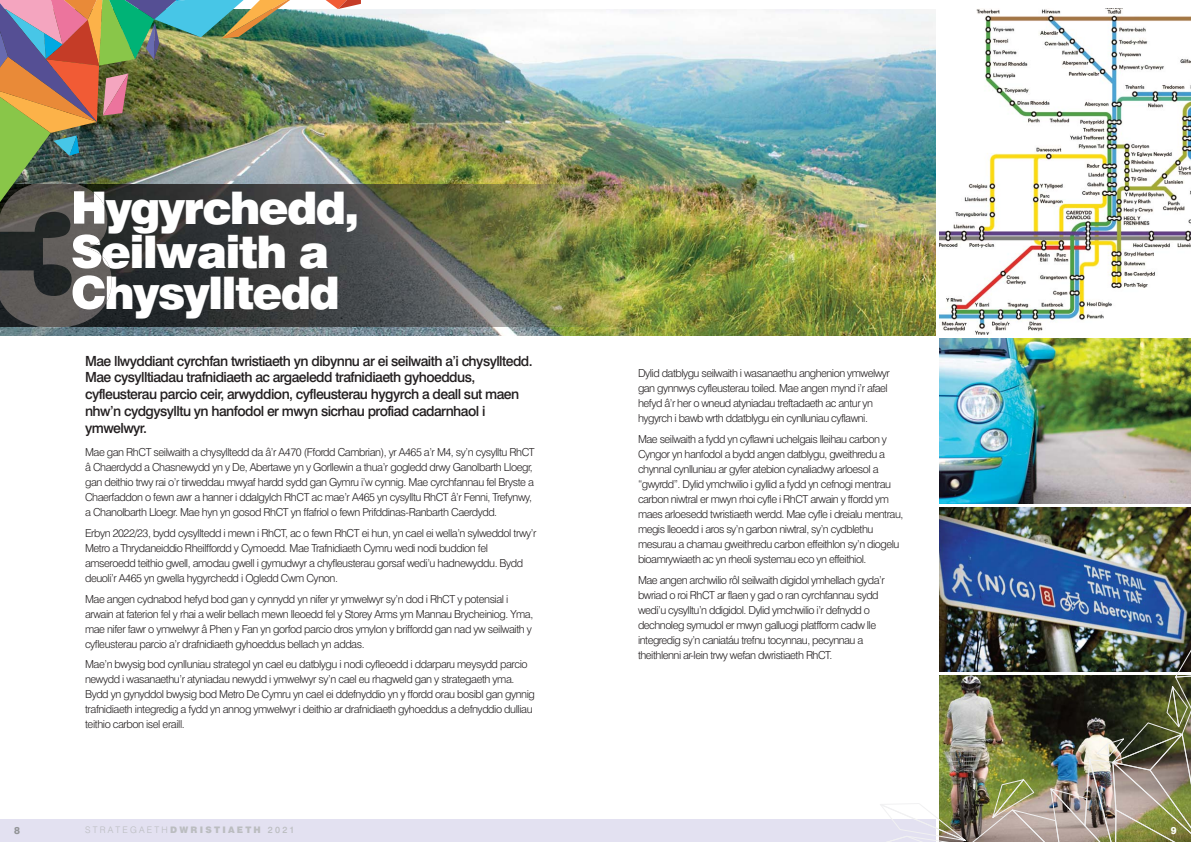
<style>
.page{position:relative;width:1191px;height:842px;background:#fff}
.page>*{position:absolute;margin:0;border:0;box-sizing:border-box;transform-origin:0 0}
.t1{font:900 45px/42.5px "Swiss 721 BT";letter-spacing:-.04em;color:#fff}
.t2{font:500 14px/16.8px "Swiss 721 BT";letter-spacing:-.04em;color:#231f20}
.t3{font:300 11px/15px "Swiss 721 BT";letter-spacing:-.04em;color:#231f20}
.t4{font:800 10px "Swiss 721 BT";color:#939598}
.t5{font:800 10px "Swiss 721 BT";color:#fff}
.t6{font:300 9px "Swiss 721 BT";letter-spacing:.25em;color:#bbbdc0}
.s1{font-weight:900}
.s2{font-weight:500}
</style>
<div class="page">
<img style="left:0;top:9px;width:935px;height:326px">
<div style="left:0;top:819px;width:1191px;height:23px;background:#e3e1f1"></div>
<img style="left:112px;top:184px;width:526px;height:142px">
<img style="left:36px;top:326px;width:37px;height:2px">
<img style="left:0;top:221px;width:112px;height:105px">
<svg style="left:74px;top:221px;width:30px;height:3px"></svg>
<svg style="left:72px;top:234px;width:38px;height:34px"></svg>
<svg style="left:73px;top:275px;width:39px;height:35px"></svg>
<svg style="left:939px;top:9px;width:252px;height:326px"></svg>
<img style="left:939px;top:338px;width:252px;height:166px">
<img style="left:939px;top:507px;width:252px;height:119px">
<img style="left:0;top:0;width:361px;height:221px">
<img style="left:880px;top:626px;width:311px;height:216px">
<p class="t4" style="left:14px;top:826px;width:7px">8</p>
<h1 class="t1" style="left:71px;top:191px;width:290px">Hygyrchedd,<br>Seilwaith a<br>Chysylltedd</h1>
<p class="t2" style="left:85px;top:354px;width:449px">Mae llwyddiant cyrchfan twristiaeth yn dibynnu ar ei seilwaith a’i chysylltedd.<br>Mae cysylltiadau trafnidiaeth ac argaeledd trafnidiaeth gyhoeddus, cyfleusterau parcio ceir, arwyddion, cyfleusterau hygyrch a deall sut maen nhw’n cydgysylltu yn hanfodol er mwyn sicrhau profiad cadarnhaol i ymwelwyr.</p>
<p class="t3" style="left:85px;top:446px;width:451px">Mae gan RhCT seilwaith a chysylltedd da â’r A470 (Ffordd Cambrian), yr A465 a’r M4, sy’n cysylltu RhCT â Chaerdydd a Chasnewydd yn y De, Abertawe yn y Gorllewin a thua’r gogledd drwy Ganolbarth Lloegr, gan deithio trwy rai o’r tirweddau mwyaf hardd sydd gan Gymru i’w cynnig. Mae cyrchfannau fel Bryste a Chaerfaddon o fewn awr a hanner i ddalgylch RhCT ac mae’r A465 yn cysylltu RhCT â’r Fenni, Trefynwy, a Chanolbarth Lloegr. Mae hyn yn gosod RhCT yn ffafriol o fewn Prifddinas-Ranbarth Caerdydd.</p>
<p class="t3" style="left:85px;top:527px;width:453px">Erbyn 2022/23, bydd cysylltedd i mewn i RhCT, ac o fewn RhCT ei hun, yn cael ei wella’n sylweddol trwy’r Metro a Thrydaneiddio Rheilffordd y Cymoedd. Mae Trafnidiaeth Cymru wedi nodi buddion fel amseroedd teithio gwell, amodau gwell i gymudwyr a chyfleusterau gorsaf wedi’u hadnewyddu. Bydd deuoli’r A465 yn gwella hygyrchedd i Ogledd Cwm Cynon.</p>
<p class="t3" style="left:85px;top:592px;width:450px">Mae angen cydnabod hefyd bod gan y cynnydd yn nifer yr ymwelwyr sy’n dod i RhCT y potensial i arwain at faterion fel y rhai a welir bellach mewn lleoedd fel y Storey Arms ym Mannau Brycheiniog. Yma, mae nifer fawr o ymwelwyr â Phen y Fan yn gorfod parcio dros ymylon y briffordd gan nad yw seilwaith y cyfleusterau parcio a’r drafnidiaeth gyhoeddus bellach yn addas.</p>
<p class="t3" style="left:85px;top:658px;width:451px">Mae’n bwysig bod cynlluniau strategol yn cael eu datblygu i nodi cyfleoedd i ddarparu meysydd parcio newydd i wasanaethu’r atyniadau newydd i ymwelwyr sy’n cael eu rhagweld gan y strategaeth yma.<br>Bydd yn gynyddol bwysig bod Metro De Cymru yn cael ei ddefnyddio yn y ffordd orau bosibl gan gynnig trafnidiaeth integredig a fydd yn annog ymwelwyr i deithio ar drafnidiaeth gyhoeddus a defnyddio dulliau teithio carbon isel eraill.</p>
<p class="t3" style="left:638px;top:367px;width:253px">Dylid datblygu seilwaith i wasanaethu anghenion ymwelwyr gan gynnwys cyfleusterau toiled. Mae angen mynd i’r afael hefyd â’r her o wneud atyniadau treftadaeth ac antur yn hygyrch i bawb wrth ddatblygu ein cynlluniau cyflawni.</p>
<p class="t3" style="left:638px;top:433px;width:267px">Mae seilwaith a fydd yn cyflawni uchelgais lleihau carbon y Cyngor yn hanfodol a bydd angen datblygu, gweithredu a chynnal cynlluniau ar gyfer atebion cynaliadwy arloesol a “gwyrdd”. Dylid ymchwilio i gyllid a fydd yn cefnogi mentrau carbon niwtral er mwyn rhoi cyfle i RhCT arwain y ffordd ym maes arloesedd twristiaeth werdd. Mae cyfle i dreialu mentrau, megis lleoedd i aros sy’n garbon niwtral, sy’n cydblethu mesurau a chamau gweithredu carbon effeithlon sy’n diogelu bioamrywiaeth ac yn rheoli systemau eco yn effeithiol.</p>
<p class="t3" style="left:638px;top:573px;width:248px">Mae angen archwilio rôl seilwaith digidol ymhellach gyda’r bwriad o roi RhCT ar flaen y gad o ran cyrchfannau sydd wedi’u cysylltu’n ddigidol. Dylid ymchwilio i’r defnydd o dechnoleg symudol er mwyn galluogi platfform cadw lle integredig sy’n caniatáu trefnu tocynnau, pecynnau a theithlenni ar-lein trwy wefan dwristiaeth RhCT.</p>
<p class="t6" style="left:85px;top:827px;width:211px">STRATEGAETH<span class="s1">DWRISTIAETH</span> <span class="s2">2021</span></p>
<p class="t5" style="left:1170px;top:826px;width:7px">9</p>
</div>
